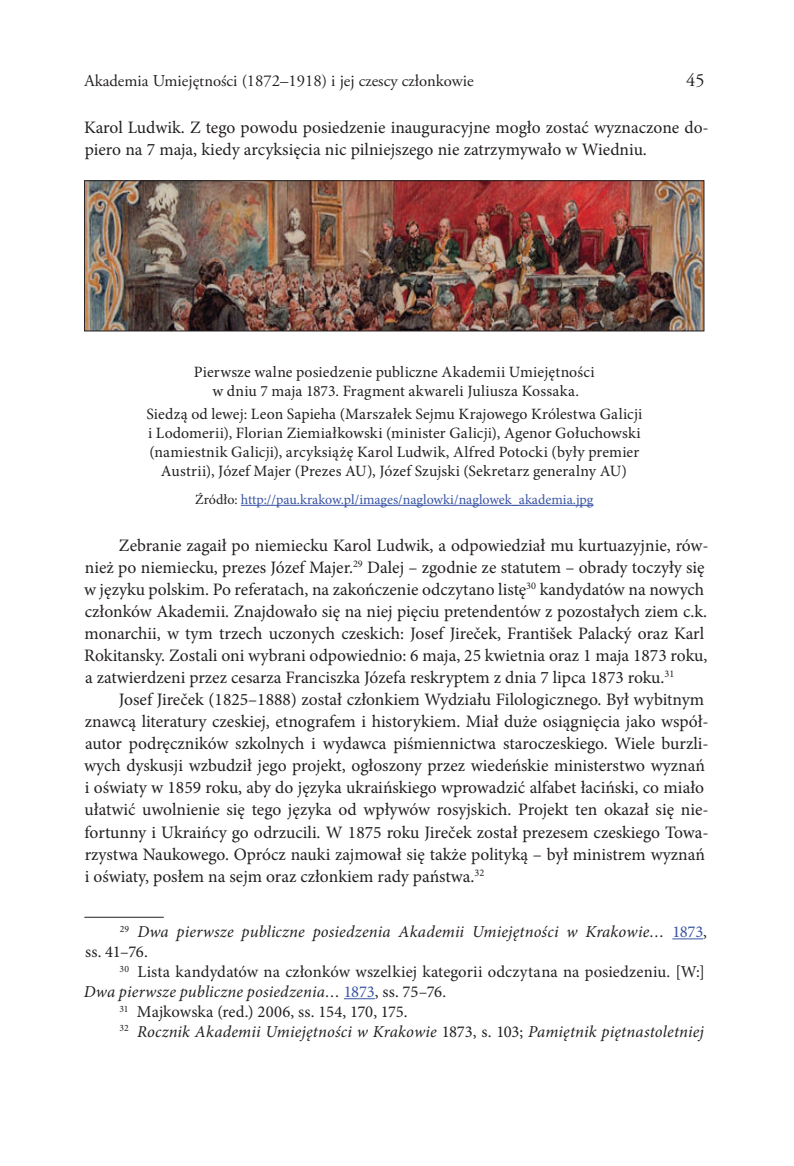
<style>
.page{position:relative;width:794px;height:1166px;background:#fff}
.page>*{position:absolute;margin:0;border:0;box-sizing:border-box;transform-origin:0 0}
.t1{font:18.38px "Adobe Garamond Pro";color:#231f20}
.t2{font:17.5px/22.1px "Minion Pro";color:#231f20}
.t3{font:italic 16.62px/19.9px "Minion Pro";letter-spacing:.005em;color:#231f20}
.t4{font:16.62px "Minion Pro";letter-spacing:.005em;color:#231f20}
.t5{font:16.62px "Adobe Garamond Pro";color:#231f20}
.t6{font:15.75px/18.9px "Minion Pro";letter-spacing:.01em;color:#231f20;text-align:center}
.t7{font:14px "Minion Pro";color:#3853a3}
.s1{color:#231f20}
.s2{font-style:normal;color:#3853a3}
.s3{font-style:normal}
</style>
<div class="page">
<hr style="left:241px;top:505px;width:352px;height:1px;background:#3853a3">
<img style="left:86px;top:182px;width:616px;height:147px">
<div style="left:84px;top:180px;width:620px;height:151px;border:1px solid #231f20"></div>
<hr style="left:84px;top:917px;width:80px;height:1px;background:#231f20">
<hr style="left:672px;top:938px;width:31px;height:1px;background:#3853a3">
<hr style="left:344px;top:998px;width:31px;height:1px;background:#3853a3">
<p class="t5" style="left:84px;top:71px;width:391px">Akademia Umiejętności (1872–1918) i jej czescy członkowie</p>
<p class="t1" style="left:686px;top:70px;width:20px">45</p>
<p class="t2" style="left:84px;top:116px;width:626px">Karol Ludwik. Z tego powodu posiedzenie inauguracyjne mogło zostać wyznaczone do&shy;piero na 7 maja, kiedy arcyksięcia nic pilniejszego nie zatrzymywało w Wiedniu.</p>
<p class="t6" style="left:194px;top:362px;width:402px">Pierwsze walne posiedzenie publiczne Akademii Umiejętności w dniu 7 maja 1873. Fragment akwareli Juliusza Kossaka.</p>
<p class="t6" style="left:146px;top:405px;width:497px">Siedzą od lewej: Leon Sapieha (Marszałek Sejmu Krajowego Królestwa Galicji i Lodomerii), Florian Ziemiałkowski (minister Galicji), Agenor Gołuchowski (namiestnik Galicji), arcyksiążę Karol Ludwik, Alfred Potocki (były premier Austrii), Józef Majer (Prezes AU), Józef Szujski (Sekretarz generalny AU)</p>
<p class="t7" style="left:195px;top:490px;width:400px"><span class="s1">Źródło:</span> http://pau.krakow.pl/images/naglowki/naglowek_akademia.jpg</p>
<p class="t2" style="left:84px;top:534px;width:626px;text-indent:35px">Zebranie zagaił po niemiecku Karol Ludwik, a odpowiedział mu kurtuazyjnie, rów&shy;nież po niemiecku, prezes Józef Majer.<sup>29</sup> Dalej – zgodnie ze statutem – obrady toczyły się w języku polskim. Po referatach, na zakończenie odczytano listę<sup>30</sup> kandydatów na nowych członków Akademii. Znajdowało się na niej pięciu pretendentów z pozostałych ziem c.k. monarchii, w tym trzech uczonych czeskich: Josef Jireček, František Palacký oraz Karl Rokitansky. Zostali oni wybrani odpowiednio: 6 maja, 25 kwietnia oraz 1 maja 1873 roku, a zatwierdzeni przez cesarza Franciszka Józefa reskryptem z dnia 7 lipca 1873 roku.<sup>31</sup></p>
<p class="t2" style="left:84px;top:688px;width:626px;text-indent:35px">Josef Jireček (1825–1888) został członkiem Wydziału Filologicznego. Był wybitnym znawcą literatury czeskiej, etnografem i historykiem. Miał duże osiągnięcia jako współ&shy;autor podręczników szkolnych i wydawca piśmiennictwa staroczeskiego. Wiele burzli&shy;wych dyskusji wzbudził jego projekt, ogłoszony przez wiedeńskie ministerstwo wyznań i oświaty w 1859 roku, aby do języka ukraińskiego wprowadzić alfabet łaciński, co miało ułatwić uwolnienie się tego języka od wpływów rosyjskich. Projekt ten okazał się nie&shy;fortunny i Ukraińcy go odrzucili. W 1875 roku Jireček został prezesem czeskiego Towa&shy;rzystwa Naukowego. Oprócz nauki zajmował się także polityką – był ministrem wyznań i oświaty, posłem na sejm oraz członkiem rady państwa.<sup>32</sup></p>
<p class="t3" style="left:85px;top:922px;width:623px;text-indent:35px"><sup>29</sup> Dwa pierwsze publiczne posiedzenia Akademii Umiejętności w Krakowie… <span class="s2">1873</span><span class="s3">, ss. 41–76.</span></p>
<p class="t4" style="left:120px;top:960px;width:586px"><sup>30</sup> Lista kandydatów na członków wszelkiej kategorii odczytana na posiedzeniu. [W:]</p>
<p class="t3" style="left:84px;top:982px;width:364px">Dwa pierwsze publiczne posiedzenia… <span class="s2">1873</span><span class="s3">, ss. 75–76.</span></p>
<p class="t4" style="left:120px;top:1000px;width:289px"><sup>31</sup> Majkowska (red.) 2006, ss. 154, 170, 175.</p>
<p class="t3" style="left:120px;top:1021px;width:586px"><sup>32</sup> Rocznik Akademii Umiejętności w Krakowie <span class="s3">1873, s. 103;</span> Pamiętnik piętnastoletniej</p>
</div>
